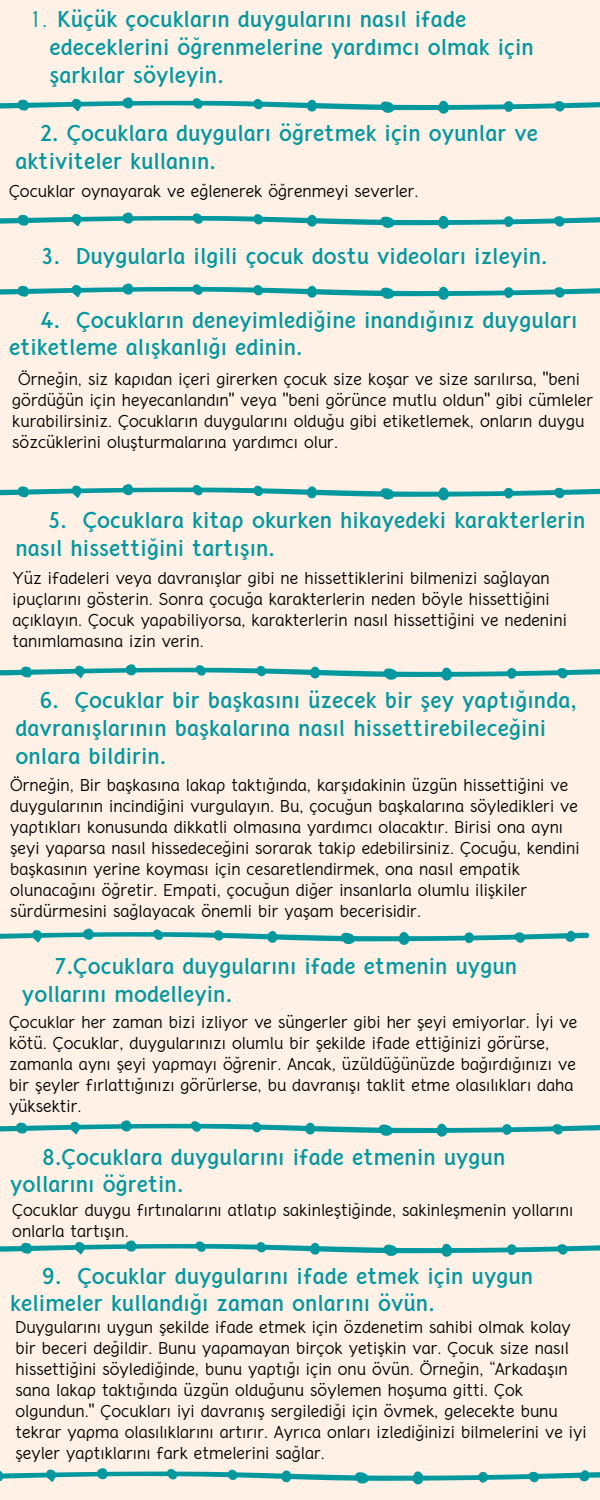
<style>
.page{position:relative;width:600px;height:1500px;background:#fff1e6}
.page>*{position:absolute;margin:0;border:0;box-sizing:border-box;transform-origin:0 0}
.t1{font:700 20px/27.8px "Crusoe Text";color:#03989e}
.t2{font:20px "Crusoe Text";color:#03989e}
.t3{font:15px/21px "Crusoe Text";color:#000}
</style>
<div class="page">
<svg style="left:0;top:212px;width:600px;height:17px"></svg>
<svg style="left:0;top:1468px;width:600px;height:16px"></svg>
<svg style="left:0;top:97px;width:600px;height:17px"></svg>
<svg style="left:0;top:1120px;width:600px;height:17px"></svg>
<svg style="left:0;top:664px;width:600px;height:17px"></svg>
<svg style="left:0;top:928px;width:589px;height:17px"></svg>
<svg style="left:0;top:283px;width:600px;height:17px"></svg>
<svg style="left:0;top:484px;width:600px;height:16px"></svg>
<svg style="left:0;top:1240px;width:600px;height:17px"></svg>
<h1 class="t1" style="left:50px;top:8px;width:486px;text-indent:8px">Küçük çocukların duygularını nasıl ifade edeceklerini öğrenmelerine yardımcı olmak için şarkılar söyleyin.</h1>
<h1 class="t2" style="left:29px;top:6px;width:20px">1.</h1>
<h1 class="t1" style="left:16px;top:121px;width:524px;text-indent:24px">2. Çocuklara duyguları öğretmek için oyunlar ve aktiviteler kullanın.</h1>
<p class="t3" style="left:9px;top:182px;width:411px">Çocuklar oynayarak ve eğlenerek öğrenmeyi severler.</p>
<h1 class="t1" style="left:41px;top:244px;width:508px">3. Duygularla ilgili çocuk dostu videoları izleyin.</h1>
<h1 class="t1" style="left:9px;top:308px;width:570px;text-indent:32px">4. Çocukların deneyimlediğine inandığınız duyguları etiketleme alışkanlığı edinin.</h1>
<p class="t3" style="left:12px;top:370px;width:582px;text-indent:6px">Örneğin, siz kapıdan içeri girerken çocuk size koşar ve size sarılırsa, "beni gördüğün için heyecanlandın" veya "beni görünce mutlu oldun" gibi cümleler kurabilirsiniz. Çocukların duygularını olduğu gibi etiketlemek, onların duygu sözcüklerini oluşturmalarına yardımcı olur.</p>
<h1 class="t1" style="left:16px;top:508px;width:571px;text-indent:32px">5. Çocuklara kitap okurken hikayedeki karakterlerin nasıl hissettiğini tartışın.</h1>
<p class="t3" style="left:13px;top:569px;width:556px">Yüz ifadeleri veya davranışlar gibi ne hissettiklerini bilmenizi sağlayan ipuçlarını gösterin. Sonra çocuğa karakterlerin neden böyle hissettiğini açıklayın. Çocuk yapabiliyorsa, karakterlerin nasıl hissettiğini ve nedenini tanımlamasına izin verin.</p>
<h1 class="t1" style="left:16px;top:689px;width:563px;text-indent:24px">6. Çocuklar bir başkasını üzecek bir şey yaptığında, davranışlarının başkalarına nasıl hissettirebileceğini onlara bildirin.</h1>
<p class="t3" style="left:10px;top:776px;width:571px">Örneğin, Bir başkasına lakap taktığında, karşıdakinin üzgün hissettiğini ve duygularının incindiğini vurgulayın. Bu, çocuğun başkalarına söyledikleri ve yaptıkları konusunda dikkatli olmasına yardımcı olacaktır. Birisi ona aynı şeyi yaparsa nasıl hissedeceğini sorarak takip edebilirsiniz. Çocuğu, kendini başkasının yerine koyması için cesaretlendirmek, ona nasıl empatik olunacağını öğretir. Empati, çocuğun diğer insanlarla olumlu ilişkiler sürdürmesini sağlayacak önemli bir yaşam becerisidir.</p>
<h1 class="t1" style="left:22px;top:954px;width:497px;text-indent:32px">7.Çocuklara duygularını ifade etmenin uygun yollarını modelleyin.</h1>
<p class="t3" style="left:9px;top:1013px;width:570px">Çocuklar her zaman bizi izliyor ve süngerler gibi her şeyi emiyorlar. İyi ve kötü. Çocuklar, duygularınızı olumlu bir şekilde ifade ettiğinizi görürse, zamanla aynı şeyi yapmayı öğrenir. Ancak, üzüldüğünüzde bağırdığınızı ve bir şeyler fırlattığınızı görürlerse, bu davranışı taklit etme olasılıkları daha yüksektir.</p>
<h1 class="t1" style="left:10px;top:1145px;width:497px;text-indent:32px">8.Çocuklara duygularını ifade etmenin uygun yollarını öğretin.</h1>
<p class="t3" style="left:12px;top:1201px;width:562px">Çocuklar duygu fırtınalarını atlatıp sakinleştiğinde, sakinleşmenin yollarını onlarla tartışın.</p>
<h1 class="t1" style="left:10px;top:1264px;width:525px;text-indent:32px">9. Çocuklar duygularını ifade etmek için uygun kelimeler kullandığı zaman onlarını övün.</h1>
<p class="t3" style="left:16px;top:1318px;width:573px">Duygularını uygun şekilde ifade etmek için özdenetim sahibi olmak kolay bir beceri değildir. Bunu yapamayan birçok yetişkin var. Çocuk size nasıl hissettiğini söylediğinde, bunu yaptığı için onu övün. Örneğin, “Arkadaşın sana lakap taktığında üzgün olduğunu söylemen hoşuma gitti. Çok olgundun." Çocukları iyi davranış sergilediği için övmek, gelecekte bunu tekrar yapma olasılıklarını artırır. Ayrıca onları izlediğinizi bilmelerini ve iyi şeyler yaptıklarını fark etmelerini sağlar.</p>
</div>
